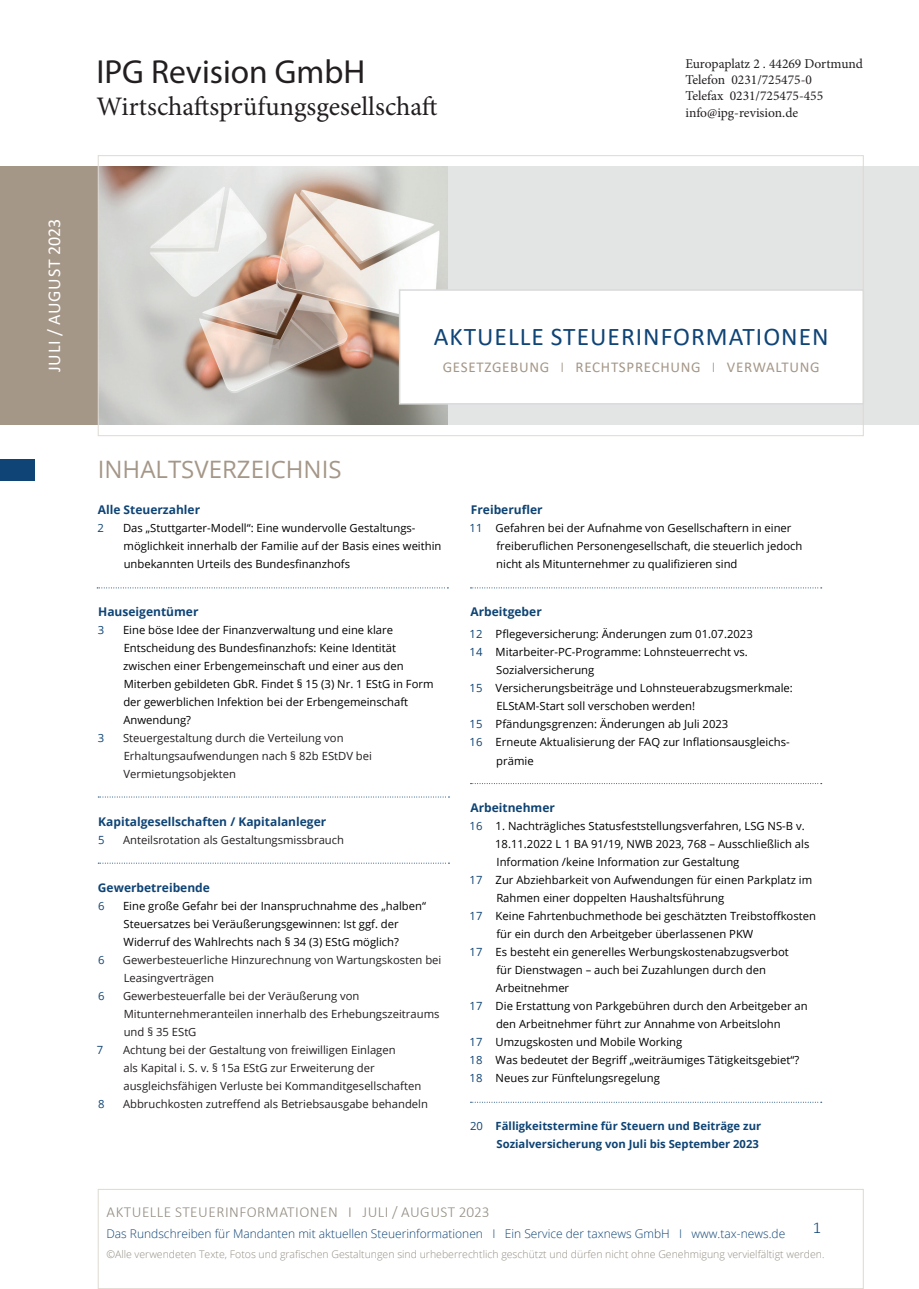
<style>
.page{position:relative;width:919px;height:1289px;background:#fff}
.page>*{position:absolute;margin:0;border:0;box-sizing:border-box;transform-origin:0 0}
.t1{font:33.45px "Myriad Pro";color:#231f20}
.t2{font:26.7px "Minion Pro";color:#231f20}
.t3{font:25.5px "Calibri";letter-spacing:.04em;color:#0f4476}
.t4{font:24px "Open Sans";color:#a59788}
.t5{font:18px "Calibri";letter-spacing:.04em;color:#fff}
.t6{font:300 16.5px "Calibri";color:#0f4476}
.t7{font:300 15.3px "Calibri";letter-spacing:.03em;color:#948e83}
.t8{font:15px "Calibri";letter-spacing:.045em;color:#a59788}
.t9{font:13.5px/16.2px "Minion Pro";color:#231f20}
.t10{font:300 12px "Open Sans";color:#0f4476}
.t11{font:700 12px "Open Sans";color:#0f4476}
.t12{font:700 12px "Open Sans";color:#0e4373}
.t13{font:11.25px/18px "Open Sans";color:#000002}
.t14{font:11.25px/18px "Open Sans";color:#000001}
.t15{font:11.25px/18px "Open Sans";color:#231f20}
.t16{font:700 11.25px/18px "Open Sans";color:#0e4373;text-align:right}
.t17{font:11.25px "Open Sans";color:#0f4476}
.t18{font:11.25px "Open Sans";color:#0e4373}
.t19{font:300 10.5px "Open Sans";color:#948e83}
.s1{font-weight:300}
.s2{color:#0e4373}
.s3{font-weight:400}
</style>
<div class="page">
<img style="left:100px;top:166px;width:349px;height:258px">
<div style="left:0;top:166px;width:98px;height:258px;background:#a59788"></div>
<div style="left:449px;top:166px;width:469px;height:258px;background:#e3e4e4"></div>
<div style="left:399px;top:289px;width:465px;height:115px;background:#fff;border:2px solid #d9dadc"></div>
<div style="left:98px;top:1188px;width:765px;height:100px;border:1px solid #dfd9d1"></div>
<div style="left:0;top:459px;width:34px;height:21px;background:#0f4476"></div>
<svg style="left:97px;top:587px;width:351px;height:1px"></svg>
<svg style="left:98px;top:796px;width:351px;height:1px"></svg>
<svg style="left:98px;top:862px;width:351px;height:1px"></svg>
<svg style="left:470px;top:587px;width:351px;height:1px"></svg>
<svg style="left:470px;top:783px;width:351px;height:1px"></svg>
<svg style="left:470px;top:1101px;width:351px;height:1px"></svg>
<h1 class="t1" style="left:96px;top:51px;width:270px">IPG Revision GmbH</h1>
<h2 class="t2" style="left:96px;top:89px;width:342px">Wirtschaftsprüfungsgesellschaft</h2>
<p class="t9" style="left:685px;top:56px;width:179px">Europaplatz 2 . 44269 Dortmund<br>Telefon 0231/725475-0<br>Telefax 0231/725475-455 info@ipg-revision.de</p>
<h3 class="t5" style="left:42px;top:372px;width:155px;rotate:-90deg">JULI / AUGUST 2023</h3>
<h3 class="t3" style="left:434px;top:319px;width:396px">AKTUELLE STEUERINFORMATIONEN</h3>
<h3 class="t8" style="left:443px;top:356px;width:378px">GESETZGEBUNG <span class="s1">I</span> RECHTSPRECHUNG <span class="s1">I</span> VERWALTUNG</h3>
<h3 class="t4" style="left:98px;top:452px;width:245px">INHALTSVERZEICHNIS</h3>
<p class="t11" style="left:98px;top:501px;width:104px">Alle Steuerzahler</p>
<p class="t18" style="left:97px;top:520px;width:8px">2</p>
<p class="t14" style="left:123px;top:519px;width:320px">Das „Stuttgarter-Modell“: Eine wundervolle Gestaltungs&shy;möglichkeit innerhalb der Familie auf der Basis eines weithin unbekannten Urteils des Bundesfinanzhofs</p>
<p class="t11" style="left:98px;top:603px;width:102px">Hauseigentümer</p>
<p class="t18" style="left:98px;top:622px;width:8px">3</p>
<p class="t14" style="left:123px;top:620px;width:312px">Eine böse Idee der Finanzverwaltung und eine klare Entscheidung des Bundesfinanzhofs: Keine Identität zwischen einer Erbengemeinschaft und einer aus den Miterben gebildeten GbR. Findet § 15 (3) Nr. 1 EStG in Form der gewerblichen Infektion bei der Erbengemeinschaft Anwendung?</p>
<p class="t17" style="left:98px;top:730px;width:8px">3</p>
<p class="t15" style="left:123px;top:728px;width:250px">Steuergestaltung durch die Verteilung von<br>Erhaltungsaufwendungen nach § 82b EStDV bei<br>Vermietungsobjekten</p>
<p class="t11" style="left:98px;top:813px;width:229px">Kapitalgesellschaften / Kapitalanleger</p>
<p class="t17" style="left:98px;top:832px;width:8px">5</p>
<p class="t15" style="left:123px;top:830px;width:223px">Anteilsrotation als Gestaltungsmissbrauch</p>
<p class="t11" style="left:98px;top:879px;width:113px">Gewerbetreibende</p>
<p class="t18" style="left:98px;top:898px;width:8px">6</p>
<p class="t14" style="left:123px;top:896px;width:304px">Eine große Gefahr bei der Inanspruchnahme des „halben“<br>Steuersatzes bei Veräußerungsgewinnen: Ist ggf. der<br>Widerruf des Wahlrechts nach § 34 (3) EStG möglich?</p>
<p class="t17" style="left:98px;top:952px;width:8px">6</p>
<p class="t15" style="left:123px;top:950px;width:320px">Gewerbesteuerliche Hinzurechnung von Wartungskosten bei<br>Leasingverträgen</p>
<p class="t17" style="left:98px;top:988px;width:8px">6</p>
<p class="t15" style="left:123px;top:986px;width:318px">Gewerbesteuerfalle bei der Veräußerung von<br>Mitunternehmeranteilen innerhalb des Erhebungszeitraums und § 35 EStG</p>
<p class="t17" style="left:97px;top:1042px;width:8px">7</p>
<p class="t15" style="left:123px;top:1040px;width:300px">Achtung bei der Gestaltung von freiwilligen Einlagen<br>als Kapital i. S. v. § 15a EStG zur Erweiterung der ausgleichsfähigen Verluste bei Kommanditgesellschaften</p>
<p class="t17" style="left:98px;top:1096px;width:8px">8</p>
<p class="t15" style="left:123px;top:1094px;width:306px">Abbruchkosten zutreffend als Betriebsausgabe behandeln</p>
<p class="t12" style="left:471px;top:501px;width:73px">Freiberufler</p>
<p class="t13" style="left:496px;top:519px;width:307px;text-indent:-27px"><span class="s2">11</span> Gefahren bei der Aufnahme von Gesellschaftern in einer freiberuflichen Personengesellschaft, die steuerlich jedoch nicht als Mitunternehmer zu qualifizieren sind</p>
<p class="t12" style="left:470px;top:603px;width:73px">Arbeitgeber</p>
<p class="t13" style="left:469px;top:625px;width:284px"><span class="s2">12</span> Pflegeversicherung: Änderungen zum 01.07.2023</p>
<p class="t13" style="left:469px;top:643px;width:280px"><span class="s2">14</span> Mitarbeiter-PC-Programme: Lohnsteuerrecht vs.</p>
<p class="t13" style="left:496px;top:661px;width:100px">Sozialversicherung</p>
<p class="t13" style="left:469px;top:679px;width:325px"><span class="s2">15</span> Versicherungsbeiträge und Lohnsteuerabzugsmerkmale:</p>
<p class="t13" style="left:496px;top:697px;width:200px">ELStAM-Start soll verschoben werden!</p>
<p class="t13" style="left:469px;top:715px;width:260px"><span class="s2">15</span> Pfändungsgrenzen: Änderungen ab Juli 2023</p>
<p class="t13" style="left:469px;top:733px;width:321px"><span class="s2">16</span> Erneute Aktualisierung der FAQ zur Inflationsausgleichs-</p>
<p class="t13" style="left:496px;top:751px;width:39px">prämie</p>
<p class="t12" style="left:470px;top:799px;width:86px">Arbeitnehmer</p>
<p class="t13" style="left:469px;top:817px;width:336px"><span class="s2">16</span> 1. Nachträgliches Statusfeststellungsverfahren, LSG NS-B v.</p>
<p class="t13" style="left:495px;top:835px;width:316px">18.11.2022 L 1 BA 91/19, NWB 2023, 768 – Ausschließlich als</p>
<p class="t13" style="left:496px;top:853px;width:244px">Information /keine Information zur Gestaltung</p>
<p class="t13" style="left:469px;top:871px;width:344px"><span class="s2">17</span> Zur Abziehbarkeit von Aufwendungen für einen Parkplatz im</p>
<p class="t13" style="left:496px;top:889px;width:229px">Rahmen einer doppelten Haushaltsführung</p>
<p class="t13" style="left:469px;top:907px;width:348px"><span class="s2">17</span> Keine Fahrtenbuchmethode bei geschätzten Treibstoffkosten</p>
<p class="t13" style="left:496px;top:925px;width:258px">für ein durch den Arbeitgeber überlassenen PKW</p>
<p class="t13" style="left:469px;top:943px;width:320px"><span class="s2">17</span> Es besteht ein generelles Werbungskostenabzugsverbot</p>
<p class="t13" style="left:496px;top:961px;width:271px">für Dienstwagen – auch bei Zuzahlungen durch den</p>
<p class="t13" style="left:496px;top:979px;width:75px">Arbeitnehmer</p>
<p class="t13" style="left:469px;top:997px;width:339px"><span class="s2">17</span> Die Erstattung von Parkgebühren durch den Arbeitgeber an</p>
<p class="t13" style="left:496px;top:1015px;width:286px">den Arbeitnehmer führt zur Annahme von Arbeitslohn</p>
<p class="t13" style="left:469px;top:1033px;width:214px"><span class="s2">17</span> Umzugskosten und Mobile Working</p>
<p class="t13" style="left:469px;top:1051px;width:331px"><span class="s2">18</span> Was bedeutet der Begriff „weiträumiges Tätigkeitsgebiet“?</p>
<p class="t13" style="left:469px;top:1069px;width:192px"><span class="s2">18</span> Neues zur Fünftelungsregelung</p>
<p class="t16" style="left:470px;top:1116px;width:292px"><span class="s3">20</span> Fälligkeitstermine für Steuern und Beiträge zur<br>Sozialversicherung von Juli bis September 2023</p>
<h3 class="t7" style="left:107px;top:1202px;width:384px">AKTUELLE STEUERINFORMATIONEN I JULI / AUGUST 2023</h3>
<p class="t10" style="left:106px;top:1224px;width:680px">Das Rundschreiben für Mandanten mit aktuellen Steuerinformationen I Ein Service der taxnews GmbH I www.tax-news.de</p>
<p class="t19" style="left:106px;top:1246px;width:719px">©Alle verwendeten Texte, Fotos und grafischen Gestaltungen sind urheberrechtlich geschützt und dürfen nicht ohne Genehmigung vervielfältigt werden.</p>
<h3 class="t6" style="left:812px;top:1216px;width:10px">1</h3>
</div>
